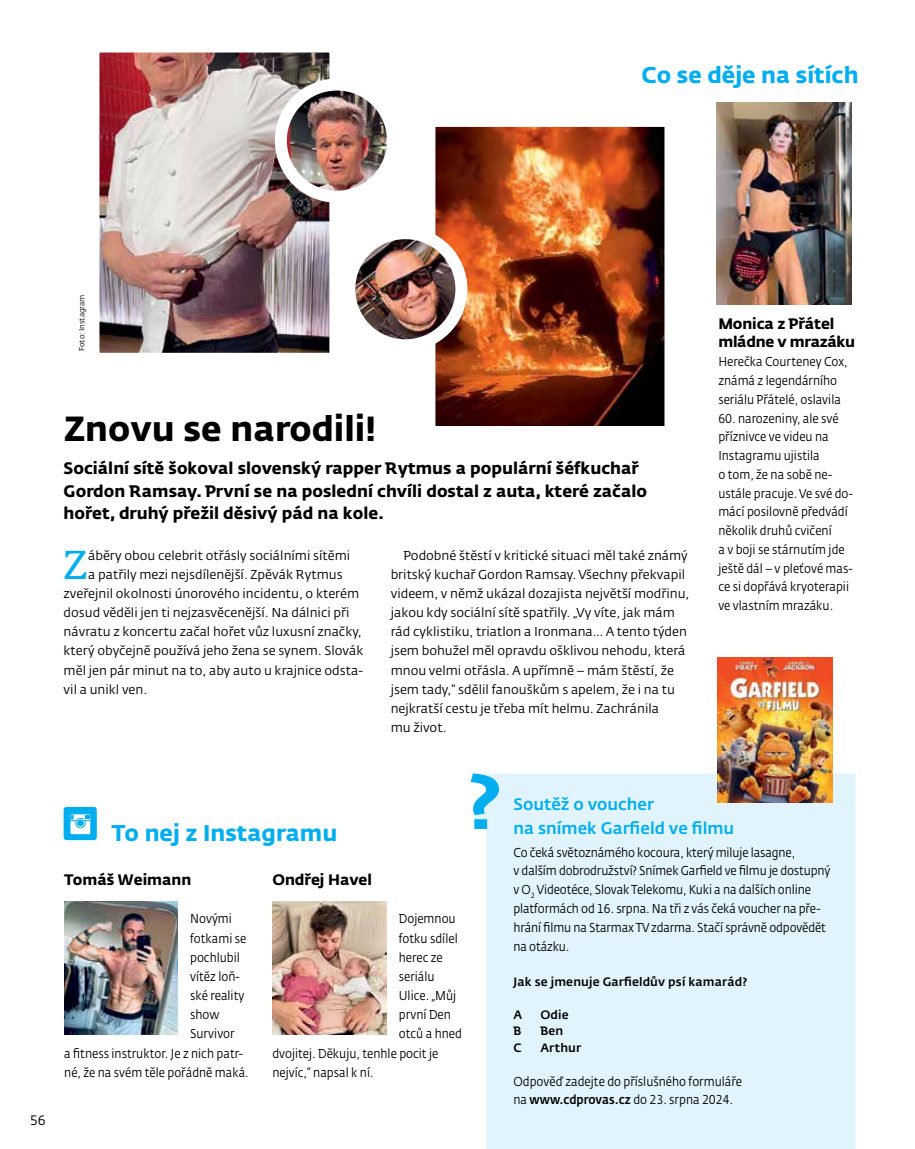
<style>
.page{position:relative;width:915px;height:1149px;background:#fff}
.page>*{position:absolute;margin:0;border:0;box-sizing:border-box;transform-origin:0 0}
.t1{font:500 78px "CD Fedra";color:#00aeef;scale:1.2 1}
.t2{font:39.75px "Fedra Serif A Pro";color:#00aeef}
.t3{font:700 34.5px "CD Fedra";color:#000}
.t4{font:700 22.5px "CD Fedra";color:#00aeef}
.t5{font:700 16.5px/22.5px "CD Fedra";color:#000}
.t6{font:500 16.5px/23.7px "CD Fedra";color:#00aeef}
.t7{font:700 15px/18.8px "CD Fedra";letter-spacing:-.01em;color:#000}
.t8{font:13.5px "CD Fedra";color:#000}
.t9{font:12.75px/18.8px "CD Fedra";color:#000;scale:.9 1}
.t10{font:12.75px/19.2px "CD Fedra";color:#000}
.t11{font:500 12px "CD Fedra";letter-spacing:.01em;color:#000}
.t12{font:7.5px "CD Fedra";color:#000}
.s1{font-weight:500}
</style>
<div class="page">
<div style="left:474px;top:773px;width:381px;height:375px;background:#e1f4fd"></div>
<div style="left:64px;top:806px;width:33px;height:33px;background:#00aeef;border-radius:3px"></div>
<svg style="left:70px;top:813px;width:21px;height:21px"></svg>
<div style="left:69px;top:813px;width:22px;height:22px;border:1px solid #00aeef;border-radius:2px"></div>
<div style="left:76px;top:818px;width:9px;height:9px;border:1px solid #00aeef;border-radius:50%"></div>
<div style="left:77px;top:819px;width:7px;height:7px;background:#00aeef;border-radius:50%"></div>
<svg style="left:69px;top:814px;width:22px;height:7px"></svg>
<img style="left:64px;top:901px;width:113px;height:132px">
<img style="left:273px;top:901px;width:113px;height:132px">
<img style="left:717px;top:657px;width:114px;height:144px">
<img style="left:100px;top:53px;width:228px;height:298px">
<div style="left:87px;top:40px;width:254px;height:324px;border:12px solid #fff"></div>
<img style="left:436px;top:128px;width:227px;height:297px">
<div style="left:423px;top:115px;width:253px;height:323px;border:12px solid #fff"></div>
<img style="left:716px;top:102px;width:134px;height:203px">
<img style="left:281px;top:85px;width:105px;height:111px">
<div style="left:275px;top:78px;width:124px;height:124px;border:12px solid #fff;border-radius:50%"></div>
<img style="left:356px;top:233px;width:101px;height:112px">
<div style="left:343px;top:227px;width:124px;height:124px;border:12px solid #fff;border-radius:50%"></div>
<p class="t4" style="left:641px;top:61px;width:219px">Co se děje na sítích</p>
<p class="t8" style="left:30px;top:1111px;width:18px">56</p>
<p class="t12" style="left:78px;top:351px;width:58px;rotate:-90deg">Foto: Instagram</p>
<p class="t3" style="left:64px;top:406px;width:313px">Znovu se narodili!</p>
<p class="t5" style="left:64px;top:457px;width:585px">Sociální sítě šokoval slovenský rapper Rytmus a populární šéfkuchař<br>Gordon Ramsay. První se na poslední chvíli dostal z auta, které začalo hořet, druhý přežil děsivý pád na kole.</p>
<p class="t2" style="left:64px;top:541px;width:26px">Z</p>
<p class="t10" style="left:88px;top:545px;width:263px">áběry obou celebrit otřásly sociálními sítěmi</p>
<p class="t10" style="left:88px;top:564px;width:256px">a patřily mezi nejsdílenější. Zpěvák Rytmus</p>
<p class="t10" style="left:64px;top:584px;width:297px">zveřejnil okolnosti únorového incidentu, o kterém</p>
<p class="t10" style="left:64px;top:603px;width:287px">dosud věděli jen ti nejzasvěcenější. Na dálnici při</p>
<p class="t10" style="left:64px;top:622px;width:300px">návratu z koncertu začal hořet vůz luxusní značky,</p>
<p class="t10" style="left:64px;top:641px;width:301px">který obyčejně používá jeho žena se synem. Slovák</p>
<p class="t10" style="left:64px;top:660px;width:301px">měl jen pár minut na to, aby auto u krajnice odsta-</p>
<p class="t10" style="left:64px;top:679px;width:85px">vil a unikl ven.</p>
<p class="t10" style="left:390px;top:545px;width:300px;text-indent:13px">Podobné štěstí v kritické situaci měl také známý britský kuchař Gordon Ramsay. Všechny překvapil videem, v němž ukázal dozajista největší modřinu, jakou kdy sociální sítě spatřily. „Vy víte, jak mám rád cyklistiku, triatlon a Ironmana… A tento týden jsem bohužel měl opravdu ošklivou nehodu, která mnou velmi otřásla. A upřímně – mám štěstí, že jsem tady,“ sdělil fanouškům s apelem, že i na tu nejkratší cestu je třeba mít helmu. Zachránila<br>mu život.</p>
<p class="t7" style="left:718px;top:314px;width:138px">Monica z Přátel mládne v mrazáku</p>
<p class="t9" style="left:718px;top:352px;width:145px">Herečka Courteney Cox, známá z legendárního seriálu Přátelé, oslavila</p>
<p class="t9" style="left:718px;top:409px;width:151px">60. narozeniny, ale své příznivce ve videu na<br>Instagramu ujistila<br>o tom, že na sobě ne&shy;ustále pracuje. Ve své do&shy;mácí posilovně předvádí několik druhů cvičení<br>a v boji se stárnutím jde ještě dál – v pleťové mas&shy;ce si dopřává kryoterapii ve vlastním mrazáku.</p>
<p class="t4" style="left:111px;top:817px;width:227px">To nej z Instagramu</p>
<p class="t1" style="left:465px;top:753px;width:33px">?</p>
<p class="t7" style="left:64px;top:870px;width:129px">Tomáš Weimann</p>
<p class="t9" style="left:190px;top:909px;width:48px">Novými</p>
<p class="t9" style="left:190px;top:928px;width:64px">fotkami se</p>
<p class="t9" style="left:190px;top:947px;width:57px">pochlubil</p>
<p class="t9" style="left:190px;top:967px;width:56px">vítěz loň-</p>
<p class="t9" style="left:190px;top:986px;width:62px">ské reality</p>
<p class="t9" style="left:190px;top:1005px;width:34px">show</p>
<p class="t9" style="left:190px;top:1024px;width:51px">Survivor</p>
<p class="t9" style="left:64px;top:1043px;width:200px">a fitness instruktor. Je z nich patr-</p>
<p class="t9" style="left:64px;top:1062px;width:206px">né, že na svém těle pořádně maká.</p>
<p class="t7" style="left:272px;top:870px;width:101px">Ondřej Havel</p>
<p class="t9" style="left:398px;top:909px;width:65px">Dojemnou</p>
<p class="t9" style="left:398px;top:928px;width:67px">fotku sdílel</p>
<p class="t9" style="left:398px;top:947px;width:50px">herec ze</p>
<p class="t9" style="left:398px;top:967px;width:41px">seriálu</p>
<p class="t9" style="left:398px;top:986px;width:65px">Ulice. „Můj</p>
<p class="t9" style="left:398px;top:1005px;width:59px">první Den</p>
<p class="t9" style="left:398px;top:1024px;width:72px">otců a hned</p>
<p class="t9" style="left:272px;top:1043px;width:186px">dvojitej. Děkuju, tenhle pocit je</p>
<p class="t9" style="left:272px;top:1062px;width:114px">nejvíc,“ napsal k ní.</p>
<p class="t6" style="left:513px;top:792px;width:222px">Soutěž o voucher<br>na snímek Garfield ve filmu</p>
<p class="t9" style="left:513px;top:842px;width:353px">Co čeká světoznámého kocoura, který miluje lasagne,<br>v dalším dobrodružství? Snímek Garfield ve filmu je dostupný v O<sub>2</sub> Videotéce, Slovak Telekomu, Kuki a na dalších online platformách od 16. srpna. Na tři z vás čeká voucher na pře&shy;hrání filmu na Starmax TV zdarma. Stačí správně odpovědět na otázku.</p>
<p class="t11" style="left:513px;top:973px;width:235px">Jak se jmenuje Garfieldův psí kamarád?</p>
<p class="t11" style="left:513px;top:1006px;width:10px">A</p>
<p class="t11" style="left:540px;top:1006px;width:30px">Odie</p>
<p class="t11" style="left:513px;top:1023px;width:10px">B</p>
<p class="t11" style="left:540px;top:1023px;width:24px">Ben</p>
<p class="t11" style="left:513px;top:1039px;width:10px">C</p>
<p class="t11" style="left:540px;top:1039px;width:42px">Arthur</p>
<p class="t9" style="left:513px;top:1071px;width:255px">Odpověď zadejte do příslušného formuláře na <span class="s1">www.cdprovas.cz</span> do 23. srpna 2024.</p>
</div>
